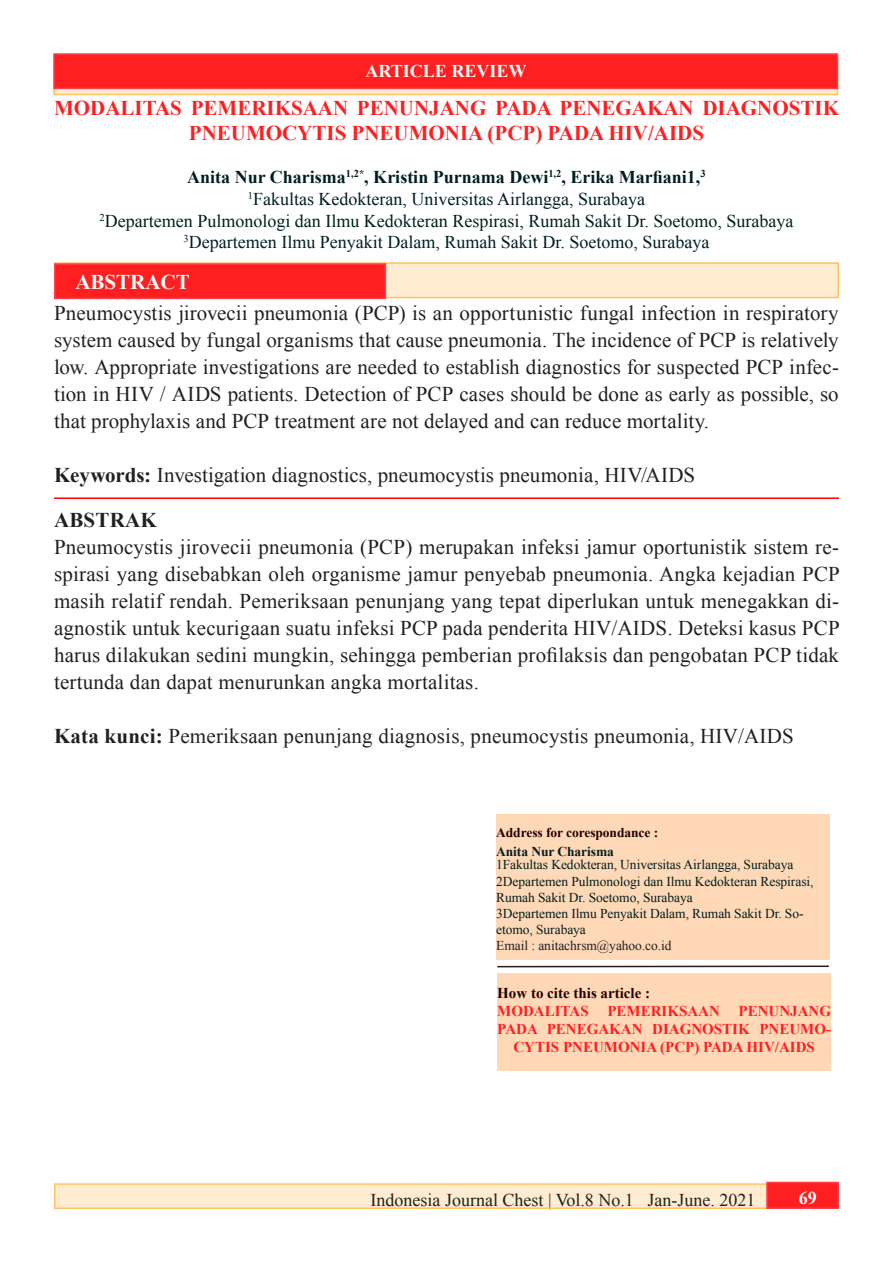
<style>
.page{position:relative;width:893px;height:1263px;background:#fff}
.page>*{position:absolute;margin:0;border:0;box-sizing:border-box;transform-origin:0 0}
.t1{font:21px/27px "Times New Roman";letter-spacing:.01em;color:#231f20;text-align:justify}
.t2{font:700 21px/25.2px "Times New Roman";color:#ff1f20;text-align:center}
.t3{font:700 21px "Times New Roman";color:#fff}
.t4{font:700 21px "Times New Roman";letter-spacing:.01em;color:#231f20}
.t5{font:18px "Times New Roman";color:#001f20}
.t6{font:700 18px "Times New Roman";color:#001f20}
.t7{font:18px "Times New Roman";color:#231f20}
.t8{font:700 18px "Times New Roman";color:#fff}
.t9{font:700 15px/18px "Times New Roman";color:#ff1f20;text-align:center}
.t10{font:700 15px "Times New Roman";color:#230000}
.t11{font:13.5px/16.2px "Times New Roman";letter-spacing:-.005em;color:#001f20}
.t12{font:13.5px "Times New Roman";letter-spacing:-.005em;color:#231f20}
.t13{font:700 13.5px "Times New Roman";letter-spacing:-.005em;color:#230000}
.t14{font:700 13.5px "Times New Roman";letter-spacing:-.005em;color:#001f20}
.s1{font-weight:700}
</style>
<div class="page">
<div style="left:55px;top:1184px;width:783px;height:24px;background:#ffecd1"></div>
<div style="left:54px;top:1183px;width:785px;height:26px;border:2px solid #ffc260"></div>
<div style="left:766px;top:1182px;width:73px;height:27px;background:#ff1f20;border:2px solid #ff4047"></div>
<svg style="left:53px;top:89px;width:785px;height:6px;background:#ffdcb3"></svg>
<div style="left:54px;top:54px;width:783px;height:34px;background:#ff1f20"></div>
<div style="left:53px;top:53px;width:785px;height:36px;border:2px solid #ff4047"></div>
<div style="left:54px;top:262px;width:785px;height:36px;background:#ffecd1;border:2px solid #ffc260"></div>
<div style="left:55px;top:264px;width:330px;height:34px;background:#ff1f20"></div>
<div style="left:54px;top:263px;width:332px;height:36px;border:2px solid #ff4047"></div>
<hr style="left:54px;top:497px;width:785px;height:2px;background:#f00">
<div style="left:496px;top:814px;width:334px;height:146px;background:#ffd8b7"></div>
<div style="left:497px;top:973px;width:334px;height:97px;background:#ffd8b7"></div>
<hr style="left:497px;top:965px;width:332px;height:2px;background:#231f20">
<p class="t8" style="left:365px;top:59px;width:162px">ARTICLE REVIEW</p>
<p class="t2" style="left:54px;top:95px;width:786px">MODALITAS PEMERIKSAAN PENUNJANG PADA PENEGAKAN DIAGNOSTIK<br>PNEUMOCYTIS PNEUMONIA (PCP) PADA HIV/AIDS</p>
<p class="t6" style="left:187px;top:165px;width:520px">Anita Nur Charisma<sup>1,2*</sup>, Kristin Purnama Dewi<sup>1,2</sup>, Erika Marfiani1,<sup>3</sup></p>
<p class="t5" style="left:248px;top:187px;width:399px"><sup>1</sup>Fakultas Kedokteran, Universitas Airlangga, Surabaya</p>
<p class="t5" style="left:100px;top:208px;width:695px"><sup>2</sup>Departemen Pulmonologi dan Ilmu Kedokteran Respirasi, Rumah Sakit Dr. Soetomo, Surabaya</p>
<p class="t5" style="left:184px;top:230px;width:527px"><sup>3</sup>Departemen Ilmu Penyakit Dalam, Rumah Sakit Dr. Soetomo, Surabaya</p>
<p class="t3" style="left:75px;top:268px;width:116px">ABSTRACT</p>
<p class="t1" style="left:54px;top:299px;width:786px">Pneumocystis jirovecii pneumonia (PCP) is an opportunistic fungal infection in respiratory system caused by fungal organisms that cause pneumonia. The incidence of PCP is relatively low. Appropriate investigations are needed to establish diagnostics for suspected PCP infec&shy;tion in HIV / AIDS patients. Detection of PCP cases should be done as early as possible, so that prophylaxis and PCP treatment are not delayed and can reduce mortality.</p>
<p class="t1" style="left:54px;top:461px;width:643px"><span class="s1">Keywords:</span> Investigation diagnostics, pneumocystis pneumonia, HIV/AIDS</p>
<p class="t4" style="left:54px;top:506px;width:104px">ABSTRAK</p>
<p class="t1" style="left:54px;top:534px;width:787px">Pneumocystis jirovecii pneumonia (PCP) merupakan infeksi jamur oportunistik sistem re&shy;spirasi yang disebabkan oleh organisme jamur penyebab pneumonia. Angka kejadian PCP masih relatif rendah. Pemeriksaan penunjang yang tepat diperlukan untuk menegakkan di&shy;agnostik untuk kecurigaan suatu infeksi PCP pada penderita HIV/AIDS. Deteksi kasus PCP harus dilakukan sedini mungkin, sehingga pemberian profilaksis dan pengobatan PCP tidak tertunda dan dapat menurunkan angka mortalitas.</p>
<p class="t1" style="left:54px;top:723px;width:741px"><span class="s1">Kata kunci:</span> Pemeriksaan penunjang diagnosis, pneumocystis pneumonia, HIV/AIDS</p>
<p class="t13" style="left:496px;top:823px;width:164px">Address for corespondance :</p>
<p class="t14" style="left:496px;top:842px;width:119px">Anita Nur Charisma</p>
<p class="t11" style="left:496px;top:856px;width:299px">1Fakultas Kedokteran, Universitas Airlangga, Surabaya</p>
<p class="t11" style="left:496px;top:873px;width:319px">2Departemen Pulmonologi dan Ilmu Kedokteran Respirasi,<br>Rumah Sakit Dr. Soetomo, Surabaya</p>
<p class="t11" style="left:496px;top:905px;width:309px">3Departemen Ilmu Penyakit Dalam, Rumah Sakit Dr. So&shy;etomo, Surabaya</p>
<p class="t12" style="left:496px;top:937px;width:177px">Email : anitachrsm@yahoo.co.id</p>
<p class="t10" style="left:497px;top:983px;width:154px">How to cite this article :</p>
<p class="t9" style="left:497px;top:1002px;width:335px">MODALITAS PEMERIKSAAN PENUNJANG<br>PADA PENEGAKAN DIAGNOSTIK PNEUMO-<br>CYTIS PNEUMONIA (PCP) PADA HIV/AIDS</p>
<p class="t7" style="left:370px;top:1188px;width:386px">Indonesia Journal Chest | Vol.8 No.1 Jan-June. 2021</p>
<p class="t8" style="left:799px;top:1185px;width:19px">69</p>
<p class="t8" style="left:789px;top:1187px;width:19px">69</p>
</div>
